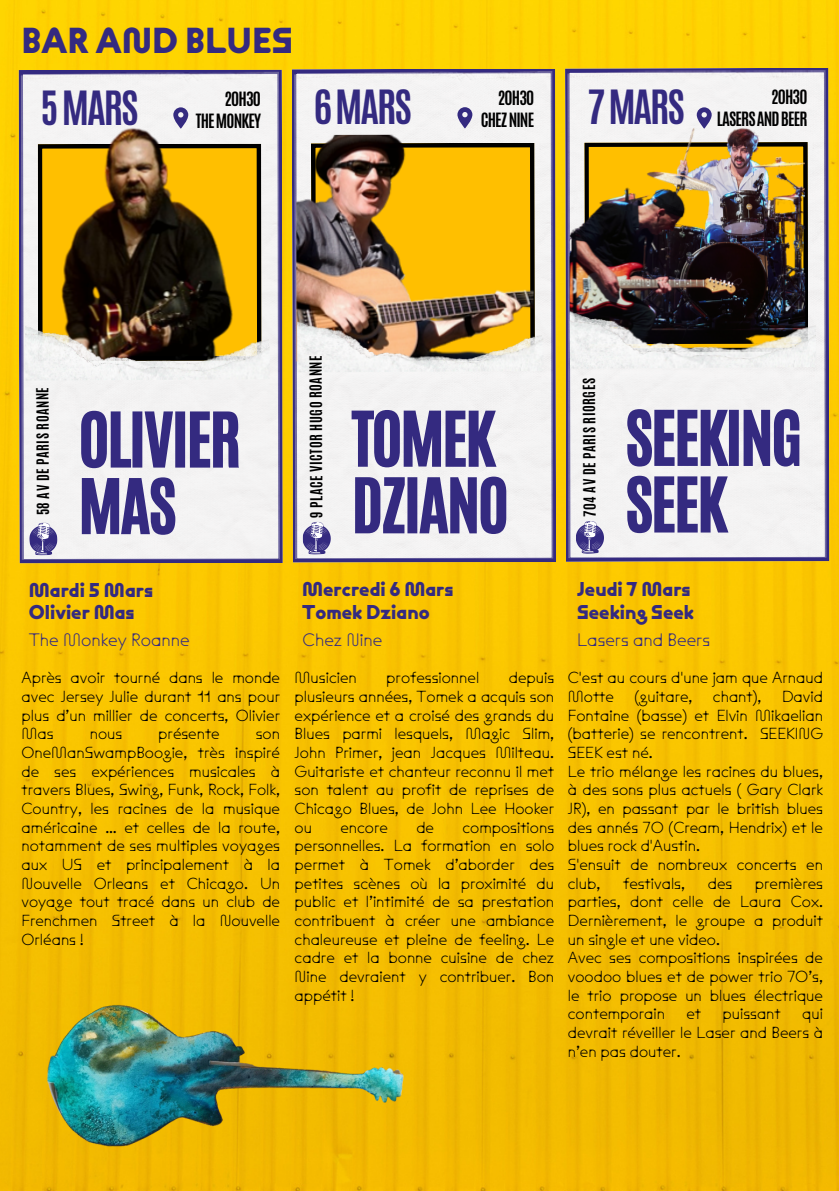
<style>
.page{position:relative;width:839px;height:1191px;background:#fff}
.page>*{position:absolute;margin:0;border:0;box-sizing:border-box;transform-origin:0 0}
.t1{font:63.6px "CA Generated";letter-spacing:-.035em;color:#342a80}
.t2{font:700 39.4px "Antonio";letter-spacing:-.055em;color:#342a80}
.t3{font:700 36px "ABC Maxi Round";color:#342a80}
.t4{font:700 20px "ABC Maxi Round";color:#342a80}
.t5{font:300 18px "ABC Maxi Round";color:#342a80}
.t6{font:700 16.4px "Antonio";letter-spacing:-.055em;color:#000}
.t7{font:300 16px/18.6px "ABC Maxi Round";color:#000;text-align:justify}
.t8{font:700 14px "Antonio";letter-spacing:.03em;color:#000}
</style>
<div class="page">
<img style="left:0;top:0;width:838px;height:1191px">
<svg style="left:18px;top:70px;width:265px;height:494px;background:#695564"></svg>
<div style="left:21px;top:72px;width:259px;height:488px;background:#f3f2f2"></div>
<img style="left:17px;top:122px;width:242px;height:239px">
<img style="left:25px;top:324px;width:245px;height:57px">
<svg style="left:29px;top:522px;width:29px;height:34px"></svg>
<svg style="left:292px;top:69px;width:264px;height:494px;background:#5a4a71"></svg>
<div style="left:294px;top:71px;width:259px;height:488px;background:#f4f3f3"></div>
<img style="left:296px;top:135px;width:237px;height:226px">
<img style="left:297px;top:315px;width:246px;height:57px">
<svg style="left:302px;top:521px;width:29px;height:34px"></svg>
<svg style="left:565px;top:68px;width:264px;height:494px;background:#5b4c73"></svg>
<div style="left:567px;top:70px;width:259px;height:488px;background:#f3f2f2"></div>
<img style="left:569px;top:111px;width:236px;height:199px">
<img style="left:569px;top:310px;width:246px;height:2px">
<img style="left:569px;top:312px;width:247px;height:57px">
<svg style="left:575px;top:521px;width:29px;height:33px"></svg>
<svg style="left:457px;top:107px;width:15px;height:21px"></svg>
<svg style="left:696px;top:107px;width:15px;height:21px"></svg>
<svg style="left:173px;top:107px;width:15px;height:21px"></svg>
<img style="left:43px;top:945px;width:399px;height:246px">
<p class="t3" style="left:22px;top:17px;width:273px">BAR AND BLUES</p>
<p class="t2" style="left:41px;top:80px;width:99px">5MARS</p>
<p class="t6" style="left:224px;top:87px;width:38px">20H30</p>
<p class="t6" style="left:196px;top:109px;width:66px">THEMONKEY</p>
<p class="t2" style="left:314px;top:79px;width:99px">6MARS</p>
<p class="t6" style="left:498px;top:86px;width:38px">20H30</p>
<p class="t6" style="left:481px;top:108px;width:55px">CHEZNINE</p>
<p class="t2" style="left:587px;top:79px;width:99px">7MARS</p>
<p class="t6" style="left:771px;top:85px;width:38px">20H30</p>
<p class="t6" style="left:716px;top:107px;width:92px">LASERSANDBEER</p>
<p class="t8" style="left:33px;top:515px;width:130px;rotate:-90deg">58 AV DE PARIS ROANNE</p>
<p class="t1" style="left:78px;top:394px;width:164px">OLIVIER</p>
<p class="t1" style="left:78px;top:461px;width:99px">MAS</p>
<p class="t4" style="left:29px;top:577px;width:126px">Mardi 5 Mars</p>
<p class="t4" style="left:29px;top:599px;width:107px">Olivier Mas</p>
<p class="t8" style="left:306px;top:518px;width:164px;rotate:-90deg">9 PLACE VICTOR HUGO ROANNE</p>
<p class="t1" style="left:352px;top:393px;width:145px">TOMEK</p>
<p class="t1" style="left:352px;top:460px;width:159px">DZIANO</p>
<p class="t4" style="left:302px;top:576px;width:153px">Mercredi 6 Mars</p>
<p class="t4" style="left:302px;top:599px;width:129px">Tomek Dziano</p>
<p class="t8" style="left:579px;top:517px;width:140px;rotate:-90deg">704 AV DE PARIS RIORGES</p>
<p class="t1" style="left:625px;top:392px;width:179px">SEEKING</p>
<p class="t1" style="left:625px;top:459px;width:104px">SEEK</p>
<p class="t4" style="left:577px;top:576px;width:115px">Jeudi 7 Mars</p>
<p class="t4" style="left:577px;top:599px;width:118px">Seeking Seek</p>
<p class="t5" style="left:29px;top:628px;width:162px">The Monkey Roanne</p>
<p class="t5" style="left:302px;top:628px;width:81px">Chez Nine</p>
<p class="t5" style="left:577px;top:628px;width:134px">Lasers and Beers</p>
<p class="t7" style="left:22px;top:669px;width:260px">Après avoir tourné dans le monde avec Jersey Julie durant 11 ans pour plus d’un millier de concerts, Olivier Mas</p>
<p class="t7" style="left:90px;top:725px;width:34px">nous</p>
<p class="t7" style="left:158px;top:725px;width:63px">présente</p>
<p class="t7" style="left:22px;top:725px;width:260px;text-indent:234px">son OneManSwampBoogie, très inspiré de ses expériences musicales à travers Blues, Swing, Funk, Rock, Folk, Country, les racines de la musique américaine … et celles de la route, notamment de ses multiples voyages aux US et principalement à la Nouvelle Orleans et Chicago. Un voyage tout tracé dans un club de Frenchmen Street à la Nouvelle Orléans !</p>
<p class="t7" style="left:294px;top:669px;width:64px">Musicien</p>
<p class="t7" style="left:386px;top:669px;width:94px">professionnel</p>
<p class="t7" style="left:294px;top:669px;width:261px;text-indent:214px">depuis plusieurs années, Tomek a acquis son expérience et a croisé des grands du Blues parmi lesquels, Magic Slim, John Primer, jean Jacques Milteau.<br>Guitariste et chanteur reconnu il met son talent au profit de reprises de Chicago Blues, de John Lee Hooker ou</p>
<p class="t7" style="left:340px;top:818px;width:49px">encore</p>
<p class="t7" style="left:416px;top:818px;width:19px">de</p>
<p class="t7" style="left:294px;top:818px;width:261px;text-indent:168px">compositions personnelles. La formation en solo permet à Tomek d’aborder des petites scènes où la proximité du public et l’intimité de sa prestation contribuent à créer une ambiance chaleureuse et pleine de feeling. Le cadre et la bonne cuisine de chez Nine devraient y contribuer. Bon appétit !</p>
<p class="t7" style="left:568px;top:669px;width:257px">C'est au cours d'une jam que Arnaud<br>Motte</p>
<p class="t7" style="left:634px;top:687px;width:60px">(guitare,</p>
<p class="t7" style="left:713px;top:687px;width:50px">chant),</p>
<p class="t7" style="left:568px;top:687px;width:257px;text-indent:214px">David Fontaine (basse) et Elvin Mikaelian (batterie) se rencontrent. SEEKING SEEK est né.</p>
<p class="t7" style="left:568px;top:762px;width:257px">Le trio mélange les racines du blues, à des sons plus actuels ( Gary Clark JR), en passant par le british blues des annés 70 (Cream, Hendrix) et le blues rock d'Austin.</p>
<p class="t7" style="left:568px;top:855px;width:257px">S'ensuit de nombreux concerts en club,</p>
<p class="t7" style="left:568px;top:874px;width:257px;text-indent:187px">premières parties, dont celle de Laura Cox.<br>Dernièrement, le groupe a produit un single et une video.</p>
<p class="t7" style="left:568px;top:949px;width:257px">Avec ses compositions inspirées de voodoo blues et de power trio 70’s, le trio propose un blues électrique contemporain</p>
<p class="t7" style="left:623px;top:874px;width:63px">festivals,</p>
<p class="t7" style="left:707px;top:874px;width:26px">des</p>
<p class="t7" style="left:568px;top:1005px;width:257px;text-indent:234px">qui devrait réveiller le Laser and Beers à n’en pas douter.</p>
<p class="t7" style="left:686px;top:1005px;width:16px">et</p>
<p class="t7" style="left:722px;top:1005px;width:60px">puissant</p>
</div>
